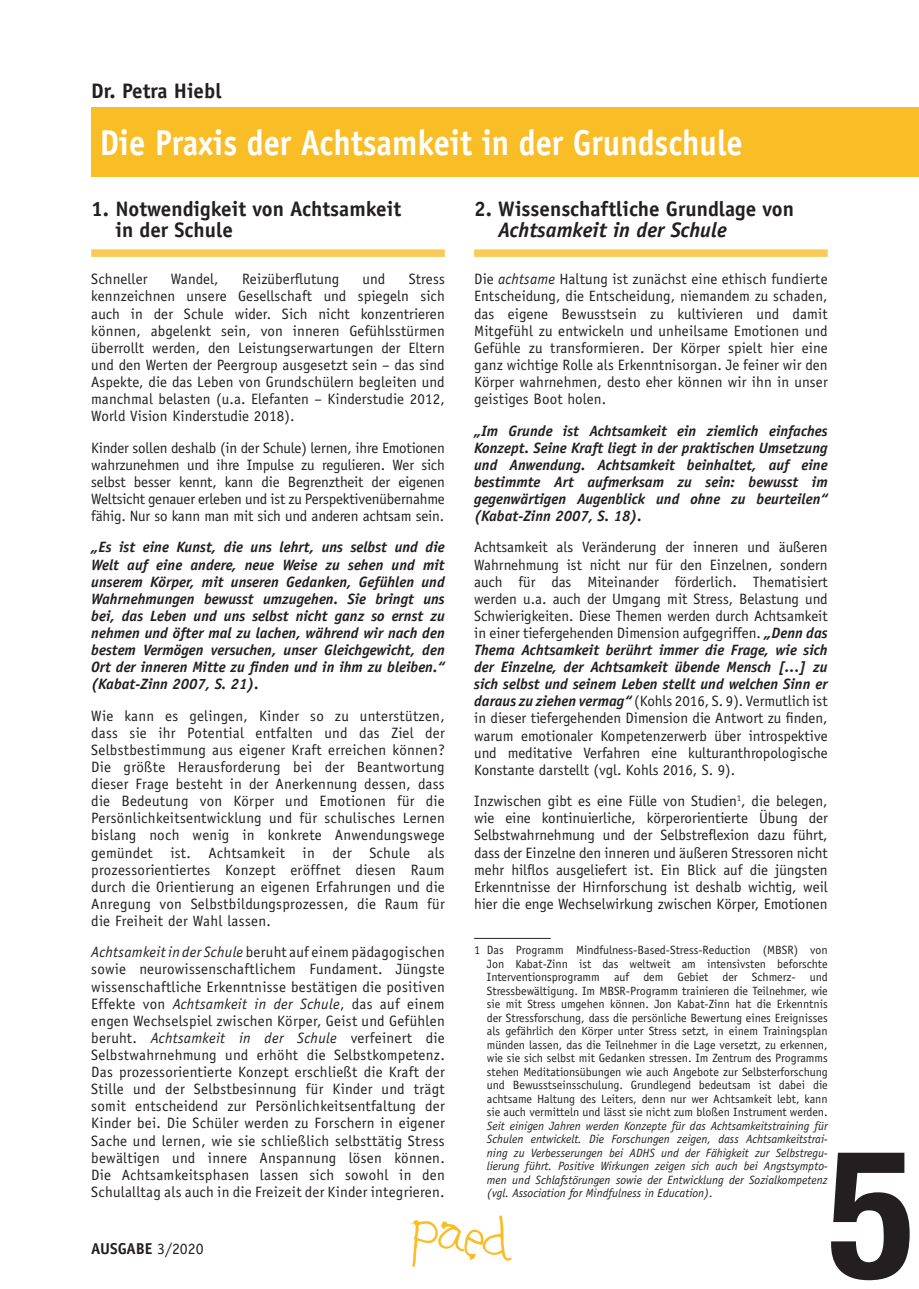
<style>
.page{position:relative;width:919px;height:1289px;background:#fff}
.page>*{position:absolute;margin:0;border:0;box-sizing:border-box;transform-origin:0 0}
.t1{font:700 condensed 180px "Helvetica Neue";color:#231f20}
._2{font:700 36px "Officina Sans";color:#fff;scale:.9 1}
._1_und_6{font:700 21px/21px "Officina Sans";color:#231f20}
._1_Autorenname{font:700 21px "Officina Sans";color:#231f20}
.t2{font:700 15.75px "Officina Sans";color:#231f20}
._0_Grundschrift{font:15px/17.1px "Officina Sans";color:#231f20;text-align:justify}
._0_Grundschrift-2{font:italic 700 15px/17.1px "Officina Sans";color:#231f20;text-align:justify}
._0_Grundschrift-3{font:12px/13.5px "Officina Sans";color:#231f20;text-align:justify}
.s1{font-style:italic}
.s2{font-weight:400}
.s3{font-weight:700;font-style:italic}
</style>
<div class="page">
<svg style="left:407px;top:1215px;width:104px;height:51px"></svg>
<div style="left:91px;top:249px;width:354px;height:8px;background:#fac958"></div>
<div style="left:474px;top:249px;width:353px;height:8px;background:#fac958"></div>
<div style="left:91px;top:107px;width:827px;height:69px;background:#f9bd26"></div>
<hr style="left:474px;top:938px;width:76px;height:1px;background:#231f20">
<p class="_1_Autorenname" style="left:91px;top:78px;width:132px">Dr. Petra Hiebl</p>
<p class="_2" style="left:100px;top:120px;width:716px">Die Praxis der Achtsamkeit in der Grundschule</p>
<p class="_1_und_6" style="left:115px;top:198px;width:287px;text-indent:-24px">1. Notwendigkeit von Achtsamkeit in der Schule</p>
<p class="_0_Grundschrift" style="left:91px;top:271px;width:58px">Schneller</p>
<p class="_0_Grundschrift" style="left:171px;top:271px;width:49px">Wandel,</p>
<p class="_0_Grundschrift" style="left:242px;top:271px;width:99px">Reizüberflutung</p>
<p class="_0_Grundschrift" style="left:362px;top:271px;width:24px">und</p>
<p class="_0_Grundschrift" style="left:91px;top:271px;width:355px;text-indent:317px">Stress kennzeichnen unsere Gesellschaft und spiegeln sich auch in der Schule wider. Sich nicht konzentrieren können, abgelenkt sein, von inneren Gefühlsstürmen überrollt werden, den Leistungserwartungen der Eltern und den Werten der Peergroup ausgesetzt sein – das sind Aspekte, die das Leben von Grundschülern begleiten und manchmal belasten (u.a. Elefanten – Kinderstudie 2012, World Vision Kinderstudie 2018).</p>
<p class="_0_Grundschrift" style="left:91px;top:439px;width:355px">Kinder sollen deshalb (in der Schule) lernen, ihre Emotionen wahrzunehmen und ihre Impulse zu regulieren. Wer sich selbst besser kennt, kann die Begrenztheit der eigenen Weltsicht genauer erleben und ist zu Perspektivenübernahme fähig. Nur so kann man mit sich und anderen achtsam sein.</p>
<p class="_0_Grundschrift-2" style="left:91px;top:538px;width:355px">„Es ist eine Kunst, die uns lehrt, uns selbst und die Welt auf eine andere, neue Weise zu sehen und mit unserem Körper, mit unseren Gedanken, Gefühlen und Wahrnehmungen bewusst umzugehen. Sie bringt uns bei, das Leben und uns selbst nicht ganz so ernst zu nehmen und öfter mal zu lachen, während wir nach den bestem Vermögen versuchen, unser Gleichgewicht, den Ort der inneren Mitte zu finden und in ihm zu bleiben.“ (Kabat-Zinn 2007, S. 21).</p>
<p class="_0_Grundschrift" style="left:91px;top:707px;width:355px">Wie kann es gelingen, Kinder so zu unterstützen, dass sie ihr Potential entfalten und das Ziel der Selbstbestimmung aus eigener Kraft erreichen können?<br>Die größte Herausforderung bei der Beantwortung dieser Frage besteht in der Anerkennung dessen, dass die Bedeutung von Körper und Emotionen für die Persönlichkeitsentwicklung und für schulisches Lernen bislang noch wenig in konkrete Anwendungswege gemündet ist. Achtsamkeit in der Schule als prozessorientiertes Konzept eröffnet diesen Raum durch die Orientierung an eigenen Erfahrungen und die Anregung von Selbstbildungsprozessen, die Raum für die Freiheit der Wahl lassen.</p>
<p class="_0_Grundschrift" style="left:91px;top:943px;width:355px"><span class="s1">Achtsamkeit in der Schule</span> beruht auf einem pädagogischen sowie neurowissenschaftlichem Fundament. Jüngste wissenschaftliche Erkenntnisse bestätigen die positiven Effekte von <span class="s1">Achtsamkeit in der Schule</span>, das auf einem engen Wechselspiel zwischen Körper, Geist und Gefühlen beruht. <span class="s1">Achtsamkeit in der Schule</span> verfeinert die Selbstwahrnehmung und erhöht die Selbstkompetenz.<br>Das prozessorientierte Konzept erschließt die Kraft der Stille und der Selbstbesinnung für Kinder und trägt somit entscheidend zur Persönlichkeitsentfaltung der Kinder bei. Die Schüler werden zu Forschern in eigener Sache und lernen, wie sie schließlich selbsttätig Stress bewältigen und innere Anspannung lösen können.<br>Die Achtsamkeitsphasen lassen sich sowohl in den Schulalltag als auch in die Freizeit der Kinder integrieren.</p>
<p class="t2" style="left:91px;top:1238px;width:114px">AUSGABE <span class="s2">3/2020</span></p>
<p class="_1_und_6" style="left:498px;top:198px;width:297px;text-indent:-24px">2. Wissenschaftliche Grundlage von<br><span class="s1">Achtsamkeit in der Schule</span></p>
<p class="_0_Grundschrift" style="left:474px;top:271px;width:355px">Die <span class="s1">achtsame</span> Haltung ist zunächst eine ethisch fundierte Entscheidung, die Entscheidung, niemandem zu schaden, das eigene Bewusstsein zu kultivieren und damit Mitgefühl zu entwickeln und unheilsame Emotionen und Gefühle zu transformieren. Der Körper spielt hier eine ganz wichtige Rolle als Erkenntnisorgan. Je feiner wir den Körper wahrnehmen, desto eher können wir ihn in unser geistiges Boot holen.</p>
<p class="_0_Grundschrift-2" style="left:474px;top:422px;width:355px">„Im Grunde ist Achtsamkeit ein ziemlich einfaches Konzept. Seine Kraft liegt in der praktischen Umsetzung und Anwendung. Achtsamkeit beinhaltet, auf eine bestimmte Art aufmerksam zu sein: bewusst im gegenwärtigen Augenblick und ohne zu beurteilen“ (Kabat-Zinn 2007, S. 18).</p>
<p class="_0_Grundschrift" style="left:474px;top:539px;width:355px">Achtsamkeit als Veränderung der inneren und äußeren Wahrnehmung ist nicht nur für den Einzelnen, sondern auch für das Miteinander förderlich. Thematisiert werden u.a. auch der Umgang mit Stress, Belastung und Schwierigkeiten. Diese Themen werden durch Achtsamkeit in einer tiefergehenden Dimension aufgegriffen. <span class="s3">„Denn das Thema Achtsamkeit berührt immer die Frage, wie sich der Einzelne, der Achtsamkeit übende Mensch […] zu sich selbst und seinem Leben stellt und welchen Sinn er daraus zu ziehen vermag“</span> (Kohls 2016, S. 9). Vermutlich ist in dieser tiefergehenden Dimension die Antwort zu finden, warum emotionaler Kompetenzerwerb über introspektive und meditative Verfahren eine kulturanthropologische Konstante darstellt (vgl. Kohls 2016, S. 9).</p>
<p class="_0_Grundschrift" style="left:474px;top:792px;width:355px">Inzwischen gibt es eine Fülle von Studien<sup>1</sup>, die belegen, wie eine kontinuierliche, körperorientierte Übung der Selbstwahrnehmung und der Selbstreflexion dazu führt, dass der Einzelne den inneren und äußeren Stressoren nicht mehr hilflos ausgeliefert ist. Ein Blick auf die jüngsten Erkenntnisse der Hirnforschung ist deshalb wichtig, weil hier die enge Wechselwirkung zwischen Körper, Emotionen</p>
<p class="_0_Grundschrift-3" style="left:487px;top:943px;width:342px;text-indent:-13px">1 Das Programm Mindfulness-Based-Stress-Reduction (MBSR) von Jon Kabat-Zinn ist das weltweit am intensivsten beforschte Interventionsprogramm auf dem Gebiet der Schmerz- und Stressbewältigung. Im MBSR-Programm trainieren die Teilnehmer, wie sie mit Stress umgehen können. Jon Kabat-Zinn hat die Erkenntnis der Stressforschung, dass die persönliche Bewertung eines Ereignisses als gefährlich den Körper unter Stress setzt, in einem Trainingsplan münden lassen, das die Teilnehmer in die Lage versetzt, zu erkennen, wie sie sich selbst mit Gedanken stressen. Im Zentrum des Programms stehen Meditationsübungen wie auch Angebote zur Selbsterforschung und Bewusstseinsschulung. Grundlegend bedeutsam ist dabei die achtsame Haltung des Leiters, denn nur wer Achtsamkeit lebt, kann sie auch vermitteln und lässt sie nicht zum bloßen Instrument werden.<br><span class="s1">Seit einigen Jahren werden Konzepte für das Achtsamkeitstraining für Schulen entwickelt. Die Forschungen zeigen, dass Achtsamkeitstrai&shy;ning zu Verbesserungen bei ADHS und der Fähigkeit zur Selbstregu&shy;lierung führt. Positive Wirkungen zeigen sich auch bei Angstsympto&shy;men und Schlafstörungen sowie der Entwicklung der Sozialkompetenz (vgl. Association for Mindfulness in Education).</span></p>
<h1 class="t1" style="left:827px;top:1104px;width:88px">5</h1>
</div>
